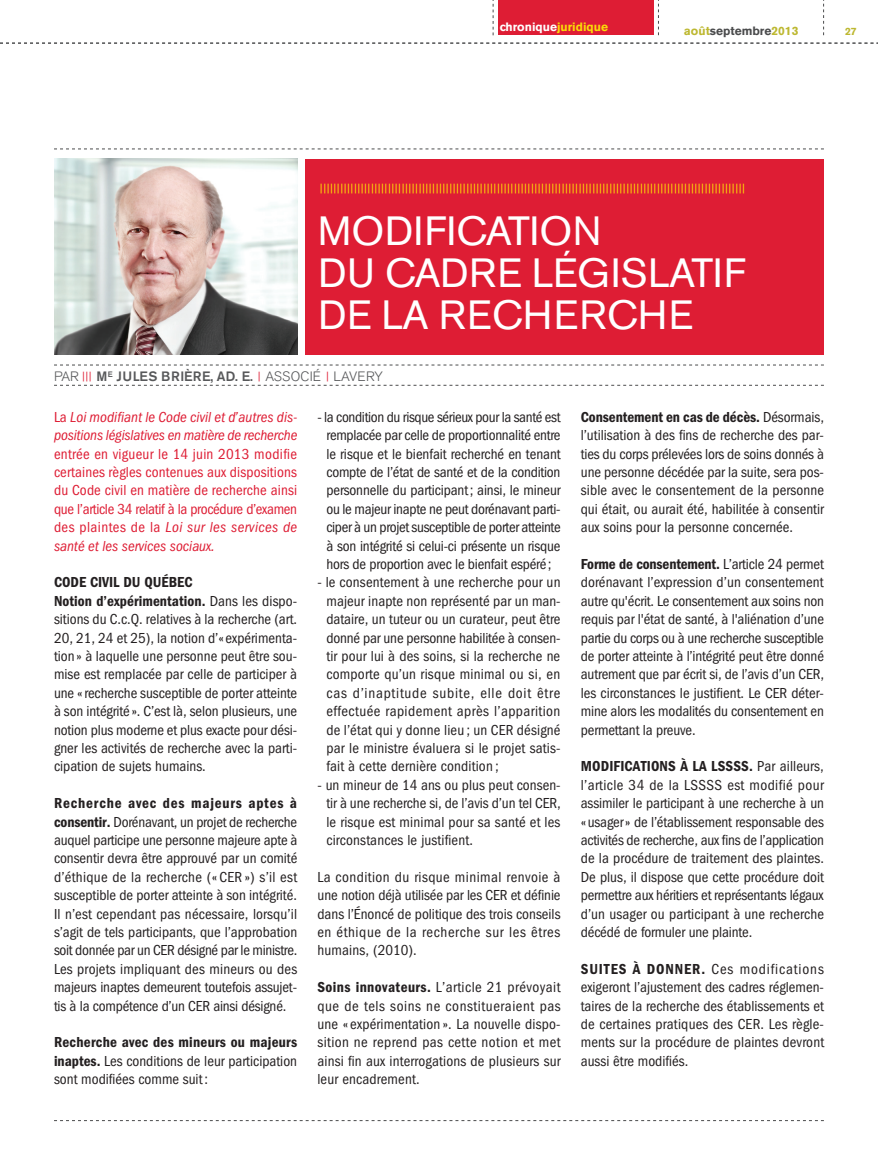
<style>
.page{position:relative;width:878px;height:1175px;background:#fff}
.page>*{position:absolute;margin:0;border:0;box-sizing:border-box;transform-origin:0 0}
._02_-_Titre{font:40.5px/42px "Akzidenz Grotesk BE";letter-spacing:.01em;color:#fff}
._04_-_TXT_a_lire_-_1{font:condensed 15px/18.5px "Franklin Gothic";color:#231f20;text-align:justify}
._04_-_TXT_a_lire_-_1-2{font:condensed 15px/18.5px "Franklin Gothic";letter-spacing:-.02em;color:#de1d34;text-align:justify}
._04_-_TXT_a_lire_-_1-3{font:600 condensed 15px "Franklin Gothic";color:#231f20}
._03_-_Auteur{font:500 13.5px "Akzidenz Grotesk BE";letter-spacing:.04em;color:#57585a}
.t1{font:700 12px "Akzidenz Grotesk BE";color:#fff}
.t2{font:700 12px "Akzidenz Grotesk BE";color:#4b4c4d}
.t3{font:700 10.5px "Akzidenz Grotesk BE";color:#bdb831}
._03_-_Auteur-2{font:9.75px "Akzidenz Grotesk BE";color:#fff101}
.s1{color:#f9dd07}
.s2{color:#bdb831}
.s3{font-weight:300}
.s4{font-style:italic}
.s5{font-weight:600}
</style>
<div class="page">
<svg style="left:54px;top:148px;width:770px;height:1px"></svg>
<svg style="left:54px;top:364px;width:770px;height:1px"></svg>
<svg style="left:54px;top:385px;width:770px;height:1px"></svg>
<div style="left:306px;top:159px;width:518px;height:195px;background:#de1d34"></div>
<div style="left:498px;top:0;width:155px;height:35px;background:#de1d34"></div>
<svg style="left:492px;top:0;width:1px;height:35px"></svg>
<svg style="left:823px;top:0;width:1px;height:35px"></svg>
<svg style="left:658px;top:0;width:1px;height:35px"></svg>
<svg style="left:0;top:43px;width:878px;height:1px"></svg>
<svg style="left:54px;top:1120px;width:770px;height:1px"></svg>
<img style="left:54px;top:159px;width:243px;height:195px">
<p class="t1" style="left:499px;top:20px;width:110px">chronique<span class="s1">juridique</span></p>
<p class="t2" style="left:684px;top:24px;width:116px"><span class="s2">août</span>septembre<span class="s2">2013</span></p>
<p class="t3" style="left:845px;top:26px;width:13px">27</p>
<p class="_03_-_Auteur-2" style="left:320px;top:182px;width:426px">|||||||||||||||||||||||||||||||||||||||||||||||||||||||||||||||||||||||||||||||||||||||||||||||||||||||||||||||||||||||||||||</p>
<p class="_02_-_Titre" style="left:318px;top:210px;width:429px">MODIFICATION<br>DU CADRE LÉGISLATIF<br>DE LA RECHERCHE</p>
<p class="_03_-_Auteur" style="left:54px;top:368px;width:330px"><span class="s3">PAR</span> <sup>|||</sup> M<sup>E</sup> JULES BRIÈRE, AD. E. <sup>|</sup> <span class="s3">ASSOCIÉ</span> <sup>|</sup> <span class="s3">LAVERY</span></p>
<p class="_04_-_TXT_a_lire_-_1-2" style="left:54px;top:408px;width:245px">La <span class="s4">Loi modifiant le Code civil et d’autres dis&shy;positions législatives en matière de recherche </span>entrée en vigueur le 14 juin 2013 modifie certaines règles contenues aux dispositions du Code civil en matière de recherche ainsi que l’article 34 relatif à la procédure d’examen des plaintes de la <span class="s4">Loi sur les services de santé et les services sociaux.</span></p>
<p class="_04_-_TXT_a_lire_-_1-3" style="left:54px;top:574px;width:140px">CODE CIVIL DU QUÉBEC</p>
<p class="_04_-_TXT_a_lire_-_1" style="left:54px;top:592px;width:245px"><span class="s5">Notion d’expérimentation.</span> Dans les dispo&shy;sitions du C.c.Q. relatives à la recherche (art.<br>20, 21, 24 et 25), la notion d’« expérimenta&shy;tion » à laquelle une personne peut être sou&shy;mise est remplacée par celle de participer à une «recherche susceptible de porter atteinte à son intégrité ». C’est là, selon plusieurs, une notion plus moderne et plus exacte pour dési&shy;gner les activités de recherche avec la parti&shy;cipation de sujets humains.</p>
<p class="_04_-_TXT_a_lire_-_1" style="left:54px;top:794px;width:245px"><span class="s5">Recherche avec des majeurs aptes à consentir.</span> Dorénavant, un projet de recherche auquel participe une personne majeure apte à consentir devra être approuvé par un comité d’éthique de la recherche (« CER ») s’il est susceptible de porter atteinte à son intégrité.<br>Il n’est cependant pas nécessaire, lorsqu’il s’agit de tels participants, que l’approbation soit donnée par un CER désigné par le ministre.<br>Les projets impliquant des mineurs ou des majeurs inaptes demeurent toutefois assujet&shy;tis à la compétence d’un CER ainsi désigné.</p>
<p class="_04_-_TXT_a_lire_-_1" style="left:54px;top:1033px;width:245px"><span class="s5">Recherche avec des mineurs ou majeurs inaptes.</span> Les conditions de leur participation sont modifiées comme suit:</p>
<p class="_04_-_TXT_a_lire_-_1" style="left:317px;top:408px;width:245px;text-align:center">- la condition du risque sérieux pour la santé est remplacée par celle de proportionnalité entre le risque et le bienfait recherché en tenant compte de l’état de santé et de la condition personnelle du participant; ainsi, le mineur ou le majeur inapte ne peut dorénavant parti&shy;ciper à un projet susceptible de porter atteinte à son intégrité si celui-ci présente un risque hors de proportion avec le bienfait espéré;</p>
<p class="_04_-_TXT_a_lire_-_1" style="left:326px;top:573px;width:236px;text-indent:-9px">- le consentement à une recherche pour un majeur inapte non représenté par un man&shy;dataire, un tuteur ou un curateur, peut être donné par une personne habilitée à consen&shy;tir pour lui à des soins, si la recherche ne comporte qu’un risque minimal ou si, en cas d’inaptitude subite, elle doit être effectuée rapidement après l’apparition de l’état qui y donne lieu ; un CER désigné par le ministre évaluera si le projet satis&shy;fait à cette dernière condition ;</p>
<p class="_04_-_TXT_a_lire_-_1" style="left:326px;top:775px;width:236px;text-indent:-9px">- un mineur de 14 ans ou plus peut consen&shy;tir à une recherche si, de l’avis d’un tel CER, le risque est minimal pour sa santé et les circonstances le justifient.</p>
<p class="_04_-_TXT_a_lire_-_1" style="left:317px;top:867px;width:245px">La condition du risque minimal renvoie à une notion déjà utilisée par les CER et définie dans l’Énoncé de politique des trois conseils en éthique de la recherche sur les êtres humains, (2010).</p>
<p class="_04_-_TXT_a_lire_-_1" style="left:317px;top:978px;width:245px"><span class="s5">Soins innovateurs.</span> L’article 21 prévoyait que de tels soins ne constitueraient pas une « expérimentation ». La nouvelle dispo&shy;sition ne reprend pas cette notion et met ainsi fin aux interrogations de plusieurs sur leur encadrement.</p>
<p class="_04_-_TXT_a_lire_-_1" style="left:580px;top:408px;width:245px"><span class="s5">Consentement en cas de décès.</span> Désormais, l’utilisation à des fins de recherche des par&shy;ties du corps prélevées lors de soins donnés à une personne décédée par la suite, sera pos&shy;sible avec le consentement de la personne qui était, ou aurait été, habilitée à consentir aux soins pour la personne concernée.</p>
<p class="_04_-_TXT_a_lire_-_1" style="left:580px;top:555px;width:245px"><span class="s5">Forme de consentement.</span> L’article 24 permet dorénavant l’expression d’un consentement autre qu'écrit. Le consentement aux soins non requis par l'état de santé, à l'aliénation d’une partie du corps ou à une recherche susceptible de porter atteinte à l’intégrité peut être donné autrement que par écrit si, de l’avis d’un CER, les circonstances le justifient. Le CER déter&shy;mine alors les modalités du consentement en permettant la preuve.</p>
<p class="_04_-_TXT_a_lire_-_1" style="left:580px;top:757px;width:245px"><span class="s5">MODIFICATIONS À LA LSSSS.</span> Par ailleurs, l’article 34 de la LSSSS est modifié pour assimiler le participant à une recherche à un «usager» de l’établissement responsable des activités de recherche, aux fins de l’application de la procédure de traitement des plaintes.<br>De plus, il dispose que cette procédure doit permettre aux héritiers et représentants légaux d’un usager ou participant à une recherche décédé de formuler une plainte.</p>
<p class="_04_-_TXT_a_lire_-_1" style="left:580px;top:959px;width:245px"><span class="s5">SUITES À DONNER.</span> Ces modifications exigeront l’ajustement des cadres réglemen&shy;taires de la recherche des établissements et de certaines pratiques des CER. Les règle&shy;ments sur la procédure de plaintes devront aussi être modifiés.</p>
</div>
